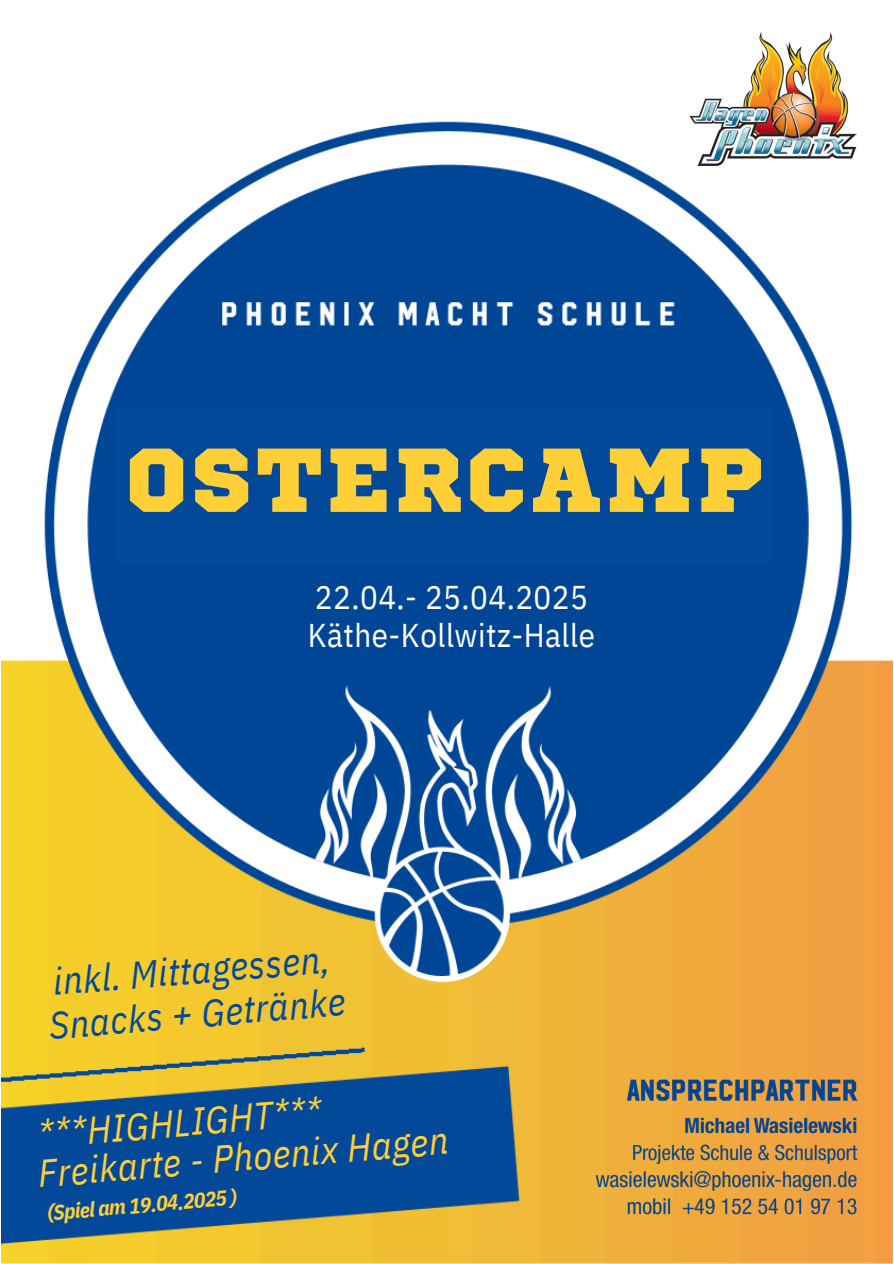
<style>
.page{position:relative;width:894px;height:1264px;background:#fff}
.page>*{position:absolute;margin:0;border:0;box-sizing:border-box;transform-origin:0 0}
.t1{font:90.45px "Sports World";letter-spacing:.05em;color:#ffcf37}
.t2{font:italic 38.25px/39.8px "IBM Plex Sans Cond";color:#ffcf37}
.t3{font:italic 38.25px/44px "IBM Plex Sans Cond";color:#03499a}
.t4{font:32.85px/38.2px "IBM Plex Sans Cond";letter-spacing:.015em;color:#fff}
.t5{font:italic 700 21.15px "IBM Plex Sans Cond";color:#ffcf37}
</style>
<div class="page">
<img style="left:1px;top:660px;width:891px;height:603px">
<img style="left:701px;top:32px;width:148px;height:78px">
<img style="left:1px;top:1037px;width:539px;height:219px">
<img style="left:33px;top:110px;width:829px;height:882px">
<img style="left:585px;top:1069px;width:282px;height:155px">
<div style="left:116px;top:408px;width:656px;height:156px;background:#03499a"></div>
<h1 class="t1" style="left:126px;top:406px;width:639px">OSTERCAMP</h1>
<p class="t4" style="left:308px;top:575px;width:289px">22.04.- 25.04.2025<br>Käthe-Kollwitz-Halle</p>
<p class="t3" style="left:43px;top:957px;width:298px;rotate:-5deg">inkl. Mittagessen,<br>Snacks + Getränke</p>
<p class="t2" style="left:33px;top:1112px;width:413px;rotate:-5deg">***HIGHLIGHT***<br>Freikarte - Phoenix Hagen</p>
<p class="t5" style="left:46px;top:1196px;width:192px;rotate:-5deg">(Spiel am 19.04.2025 )</p>
</div>
